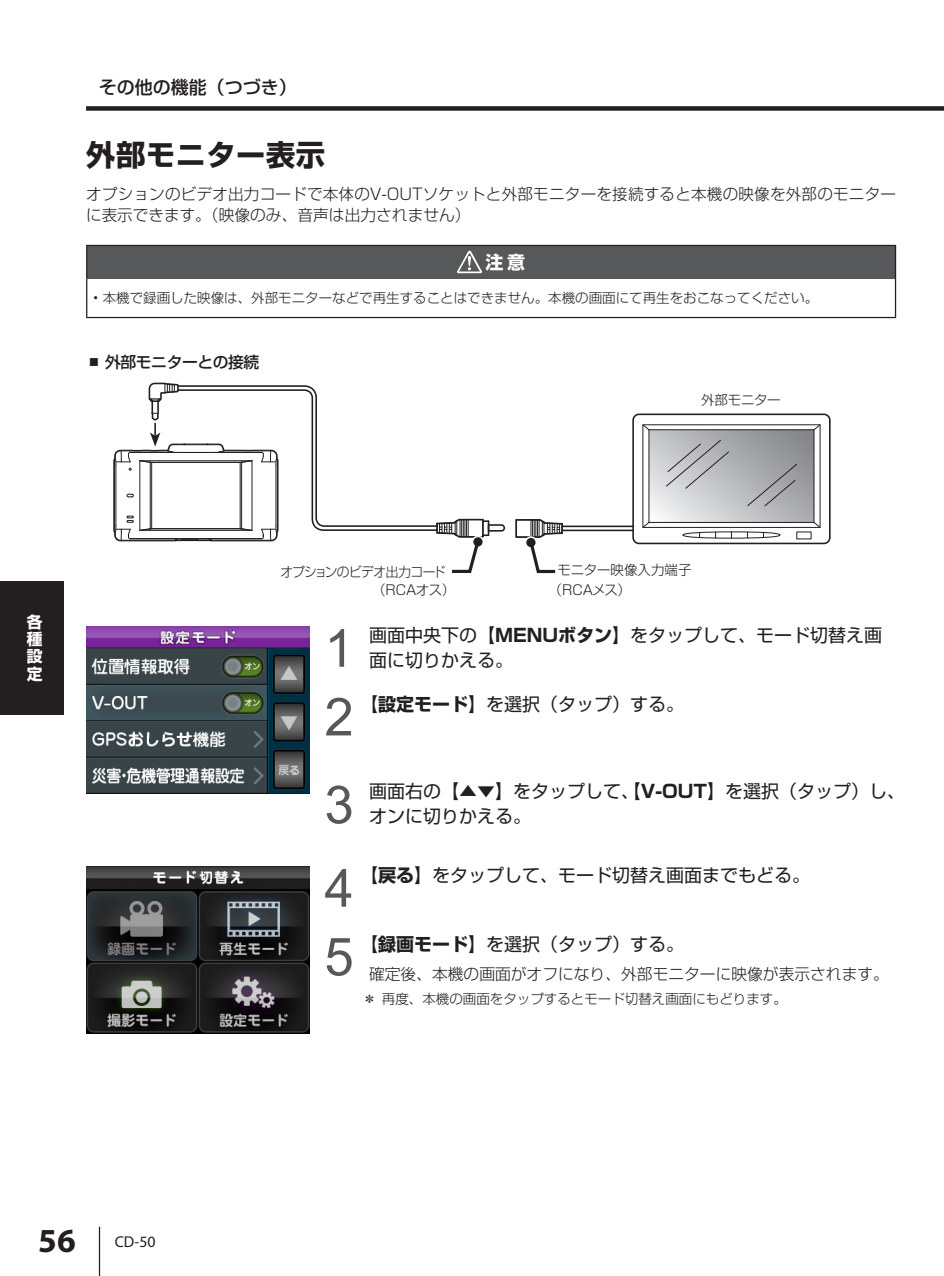
<style>
.page{position:relative;width:944px;height:1276px;background:#fff}
.page>*{position:absolute;margin:0;border:0;box-sizing:border-box;transform-origin:0 0}
.t1{font:52.65px "Arial";color:#57585a}
.t2{font:700 29.25px "Shin Go Pro";letter-spacing:.025em;color:#231f20}
.t3{font:18px/24.8px "Shin Go Pro";color:#231f20}
.t4{font:500 18px "Shin Go Pro";color:#231f20}
.t5{font:700 18px "Shin Go Pro";color:#fff}
.t6{font:300 15.75px/20.2px "Shin Go Pro";color:#231f20}
.t7{font:500 15.75px "Shin Go Pro";letter-spacing:-.025em;color:#231f20}
.t8{font:15.75px "Myriad Pro";color:#231f20}
.t9{font:700 15.75px/17.3px "Shin Go Pro";color:#fff;text-align:justify}
.t10{font:300 13.5px "Shin Go Pro";color:#231f20}
.t11{font:300 13.5px "Shin Go Pro";letter-spacing:-.045em;color:#231f20;scale:.94 1}
.s1{font-weight:300}
.s2{font-weight:700}
.s3{font-weight:700;font-size:33.75px}
</style>
<div class="page">
<div style="left:0;top:580px;width:64px;height:134px;background:#231f20"></div>
<hr style="left:99px;top:1226px;width:1px;height:50px;background:#231f20">
<div style="left:86px;top:106px;width:858px;height:5px;background:#231f20"></div>
<div style="left:87px;top:245px;width:808px;height:33px;background:#57585a"></div>
<hr style="left:86px;top:245px;width:810px;height:1px;background:#231f20">
<hr style="left:86px;top:246px;width:1px;height:32px;background:#231f20">
<hr style="left:895px;top:246px;width:1px;height:32px;background:#231f20">
<hr style="left:86px;top:278px;width:1px;height:39px;background:#231f20">
<hr style="left:895px;top:278px;width:1px;height:39px;background:#231f20">
<hr style="left:86px;top:317px;width:810px;height:1px;background:#231f20">
<svg style="left:457px;top:250px;width:25px;height:23px"></svg>
<div style="left:632px;top:413px;width:199px;height:131px;border:2px solid #231f20;border-radius:6px"></div>
<svg style="left:642px;top:424px;width:179px;height:114px"></svg>
<hr style="left:562px;top:529px;width:71px;height:2px;background:#231f20">
<hr style="left:562px;top:525px;width:71px;height:2px;background:#231f20">
<svg style="left:515px;top:519px;width:49px;height:55px"></svg>
<svg style="left:113px;top:382px;width:393px;height:191px"></svg>
<img style="left:86px;top:626px;width:223px;height:167px">
<img style="left:86px;top:866px;width:223px;height:167px">
<p class="t4" style="left:99px;top:72px;width:199px">その他の機能（つづき）</p>
<h2 class="t2" style="left:86px;top:132px;width:241px">外部モニター表示</h2>
<p class="t6" style="left:86px;top:182px;width:811px">オプションのビデオ出力コードで本体のV-OUTソケットと外部モニターを接続すると本機の映像を外部のモニターに表示できます。（映像のみ、音声は出力されません）</p>
<p class="t5" style="left:486px;top:248px;width:41px">注意</p>
<p class="t10" style="left:93px;top:287px;width:727px">• 本機で録画した映像は、外部モニターなどで再生することはできません。本機の画面にて再生をおこなってください。</p>
<p class="t7" style="left:86px;top:349px;width:175px"><span class="s1">⿎</span> 外部モニターとの接続</p>
<p class="t10" style="left:701px;top:389px;width:81px">外部モニター</p>
<p class="t9" style="left:27px;top:611px;width:17px">各種設定</p>
<p class="t11" style="left:280px;top:560px;width:177px">オプションのビデオ出力コード</p>
<p class="t10" style="left:558px;top:559px;width:135px">モニター映像入力端子</p>
<p class="t10" style="left:372px;top:579px;width:85px">（RCAオス）</p>
<p class="t10" style="left:549px;top:579px;width:84px">（RCAメス）</p>
<h1 class="t1" style="left:324px;top:614px;width:31px">1</h1>
<p class="t3" style="left:369px;top:620px;width:514px">画面中央下の<span class="s2">【MENUボタン】</span>をタップして、モード切替え画面に切りかえる。</p>
<h1 class="t1" style="left:324px;top:682px;width:31px">2</h1>
<p class="t3" style="left:360px;top:689px;width:326px"><span class="s2">【設定モード︎】</span>を選択（タップ）する。</p>
<h1 class="t1" style="left:324px;top:770px;width:31px">3</h1>
<p class="t3" style="left:369px;top:777px;width:537px">画面右の<span class="s2">【▲▼】</span>をタップして、<span class="s2">【V-OUT︎】</span>を選択（タップ）し、オンに切りかえる。</p>
<h1 class="t1" style="left:324px;top:853px;width:31px">4</h1>
<p class="t3" style="left:360px;top:860px;width:452px"><span class="s2">【戻る】</span>をタップして、モード切替え画面までもどる。</p>
<h1 class="t1" style="left:324px;top:922px;width:31px">5</h1>
<p class="t3" style="left:360px;top:929px;width:326px"><span class="s2">【録画モード】</span>を選択（タップ）する。</p>
<p class="t6" style="left:369px;top:961px;width:521px">確定後、本機の画面がオフになり、外部モニターに映像が表示されます。</p>
<p class="t10" style="left:363px;top:988px;width:426px">＊再度、本機の画面をタップするとモード切替え画面にもどります。</p>
<p class="t8" style="left:38px;top:1233px;width:119px"><span class="s3">56</span> CD-50</p>
</div>
